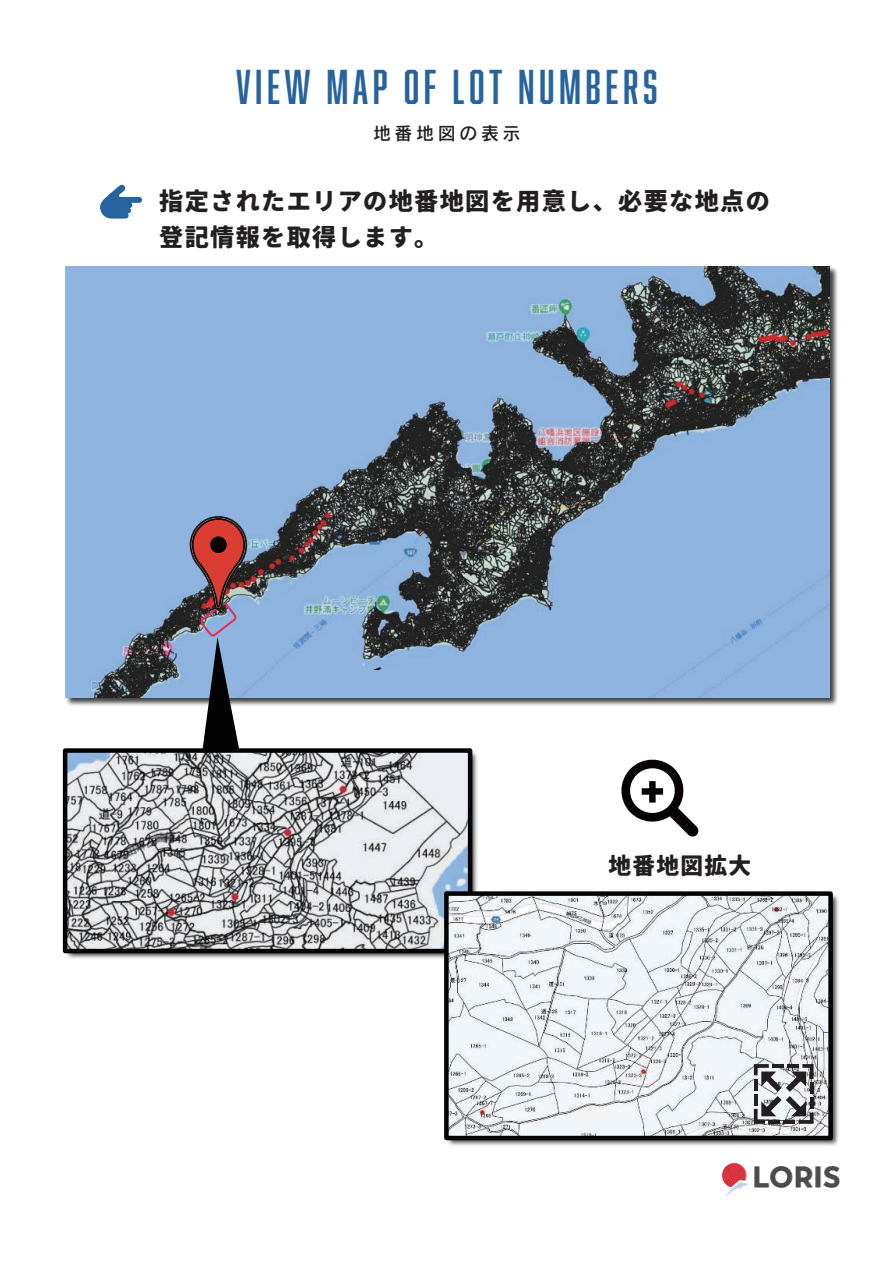
<style>
.page{position:relative;width:893px;height:1263px;background:#fff}
.page>*{position:absolute;margin:0;border:0;box-sizing:border-box;transform-origin:0 0}
.t1{font:45px "Abolition";letter-spacing:.1em;color:#26639f}
.t2{font:25.5px/36px "MOBO";color:#231f20}
.t3{font:24px "MOBO";color:#231f20}
.t4{font:18px "Rodin Pro N DB";letter-spacing:.2em;color:#231f20}
</style>
<div class="page">
<img style="left:65px;top:266px;width:773px;height:440px">
<img style="left:66px;top:267px;width:764px;height:430px">
<img style="left:64px;top:749px;width:414px;height:210px">
<img style="left:68px;top:753px;width:399px;height:195px">
<div style="left:63px;top:748px;width:409px;height:205px;border:4px solid #030303"></div>
<svg style="left:373px;top:667px;width:8px;height:3px"></svg>
<img style="left:445px;top:894px;width:394px;height:252px">
<img style="left:449px;top:896px;width:379px;height:239px">
<div style="left:444px;top:891px;width:389px;height:249px;border:4px solid #030303"></div>
<svg style="left:754px;top:1064px;width:59px;height:60px"></svg>
<svg style="left:100px;top:184px;width:42px;height:35px"></svg>
<svg style="left:621px;top:759px;width:78px;height:78px"></svg>
<svg style="left:189px;top:515px;width:59px;height:237px;background:#827382"></svg>
<div style="left:210px;top:536px;width:17px;height:17px;background:#070304;border-radius:50%"></div>
<img style="left:722px;top:1164px;width:117px;height:32px">
<h1 class="t1" style="left:236px;top:61px;width:423px">VIEW MAP OF LOT NUMBERS</h1>
<p class="t4" style="left:373px;top:121px;width:149px">地番地図の表示</p>
<p class="t2" style="left:159px;top:184px;width:613px">指定されたエリアの地番地図を用意し、必要な地点の登記情報を取得します。</p>
<p class="t3" style="left:608px;top:851px;width:145px">地番地図拡大</p>
</div>
